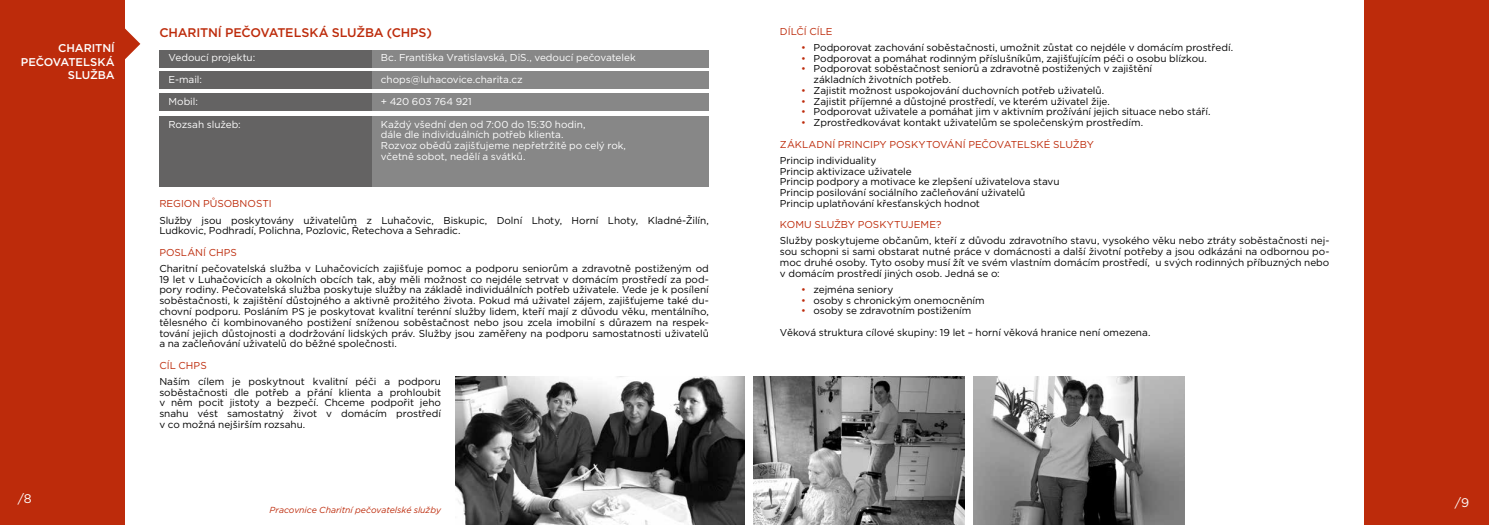
<style>
.page{position:relative;width:1489px;height:525px;background:#fff}
.page>*{position:absolute;margin:0;border:0;box-sizing:border-box;transform-origin:0 0}
.t1{font:500 12.5px "Gotham";letter-spacing:-.015em;color:#bd2b0b}
.t2{font:12.5px "Gotham";color:#fff}
.t3{font:500 11.25px/13.5px "Gotham";letter-spacing:-.01em;color:#fff}
.t4{font:10px/10.8px "Gotham";letter-spacing:-.005em;color:#000}
.t5{font:10px/10.8px "Gotham";letter-spacing:-.005em;color:#fff}
.t6{font:10px "Gotham";letter-spacing:.005em;color:#bd2b0b}
.t7{font:italic 8.75px "Gotham";letter-spacing:-.005em;color:#bd2b0b}
.s1{color:#bd2b0b}
</style>
<div class="page">
<div style="left:1364px;top:0;width:124px;height:524px;background:#bd2b0b"></div>
<img style="left:973px;top:376px;width:210px;height:148px">
<img style="left:753px;top:376px;width:211px;height:148px">
<div style="left:0;top:0;width:124px;height:524px;background:#bd2b0b"></div>
<div style="left:159px;top:50px;width:213px;height:17px;background:#646363"></div>
<div style="left:372px;top:50px;width:336px;height:17px;background:#878787"></div>
<div style="left:159px;top:71px;width:213px;height:18px;background:#646363"></div>
<div style="left:159px;top:93px;width:213px;height:18px;background:#646363"></div>
<div style="left:159px;top:116px;width:213px;height:71px;background:#646363"></div>
<div style="left:372px;top:71px;width:336px;height:18px;background:#878787"></div>
<div style="left:372px;top:93px;width:336px;height:18px;background:#878787"></div>
<div style="left:372px;top:116px;width:336px;height:71px;background:#878787"></div>
<svg style="left:124px;top:27px;width:16px;height:34px"></svg>
<img style="left:455px;top:376px;width:289px;height:148px">
<p class="t3" style="left:58px;top:41px;width:51px">CHARITNÍ</p>
<p class="t3" style="left:21px;top:55px;width:24px">PEČOVA</p>
<p class="t3" style="left:68px;top:55px;width:32px">TELSKÁ<br>SLUŽBA</p>
<p class="t2" style="left:18px;top:490px;width:16px">/8</p>
<p class="t1" style="left:159px;top:24px;width:93px">CHARITNÍ PEČOVA</p>
<p class="t1" style="left:277px;top:24px;width:26px">TELSKÁ</p>
<p class="t1" style="left:332px;top:24px;width:35px">SLUŽBA</p>
<p class="t1" style="left:387px;top:24px;width:46px">(CH PS)</p>
<p class="t5" style="left:168px;top:52px;width:88px">Vedoucí projektu:</p>
<p class="t5" style="left:381px;top:52px;width:256px">Bc. Františka Vratislavská, DiS., vedoucí pečovatelek</p>
<p class="t5" style="left:168px;top:68px;width:35px;line-height:22px">E-mail:<br>Mobil:</p>
<p class="t5" style="left:168px;top:118px;width:74px">Rozsah služeb:</p>
<p class="t5" style="left:381px;top:68px;width:143px;line-height:22px">chops@luhacovice.charita.cz + 420 603 764 921</p>
<p class="t5" style="left:381px;top:118px;width:246px">Každý všední den od 7:00 do 15:30 hodin,<br>dále dle individuálních potřeb klienta.<br>Rozvoz obědů zajišťujeme nepřetržitě po celý rok, včetně sobot, nedělí a svátků.</p>
<p class="t6" style="left:159px;top:197px;width:67px">Region působ</p>
<p class="t6" style="left:239px;top:197px;width:16px">nost</p>
<p class="t6" style="left:269px;top:197px;width:4px">i</p>
<p class="t4" style="left:159px;top:214px;width:551px">Služby jsou poskytovány uživatelům z Luhačovic, Biskupic, Dolní Lhoty, Horní Lhoty, Kladné-Žilín,<br>Ludkovic, Podhradí, Polichna, Pozlovic, Řetechova a Sehradic.</p>
<p class="t6" style="left:159px;top:246px;width:15px">Posl</p>
<p class="t6" style="left:187px;top:246px;width:51px">ání CHPS</p>
<p class="t4" style="left:159px;top:263px;width:551px;text-align:justify">Charitní pečovatelská služba v Luhačovicích zajišťuje pomoc a podporu seniorům a zdravotně postiženým od 19 let v Luhačovicích a okolních obcích tak, aby měli možnost co nejdéle setrvat v domácím prostředí za pod&shy;pory rodiny. Pečovatelská služba poskytuje služby na základě individuálních potřeb uživatele. Vede je k posílení soběstačnosti, k zajištění důstojného a aktivně prožitého života. Pokud má uživatel zájem, zajišťujeme také du&shy;chovní podporu. Posláním PS je poskytovat kvalitní terénní služby lidem, kteří mají z důvodu věku, mentálního, tělesného či kombinovaného postižení sníženou soběstačnost nebo jsou zcela imobilní s důrazem na respek&shy;tování jejich důstojnosti a dodržování lidských práv. Služby jsou zaměřeny na podporu samostatnosti uživatelů a na začleňování uživatelů do běžné společnosti.</p>
<p class="t6" style="left:159px;top:358px;width:49px">Cíl CHPS</p>
<p class="t4" style="left:159px;top:375px;width:283px;text-align:justify">Naším cílem je poskytnout kvalitní péči a podporu soběstačnosti dle potřeb a přání klienta a prohloubit v něm pocit jistoty a bezpečí. Chceme podpořit jeho snahu vést samostatný život v domácím prostředí v co možná nejširším rozsahu.</p>
<p class="t7" style="left:269px;top:504px;width:173px">Pracovnice Charitní pečovatelské služby</p>
<p class="t6" style="left:780px;top:25px;width:54px">Dílčí cíle</p>
<p class="t4" style="left:801px;top:42px;width:433px"><span class="s1">•</span> Podporovat zachování soběstačnosti, umožnit zůstat co nejdéle v domácím prostředí.</p>
<p class="t4" style="left:801px;top:52px;width:407px"><span class="s1">•</span> Podporovat a pomáhat rodinným příslušníkům, zajišťujícím péči o osobu blízkou.</p>
<p class="t4" style="left:813px;top:63px;width:340px;text-indent:-12px"><span class="s1">•</span> Podporovat soběstačnost seniorů a zdravotně postižených v zajištění základních životních potřeb.</p>
<p class="t4" style="left:801px;top:85px;width:304px"><span class="s1">•</span> Zajistit možnost uspokojování duchovních potřeb uživatelů.</p>
<p class="t4" style="left:801px;top:95px;width:310px"><span class="s1">•</span> Zajistit příjemné a důstojné prostředí, ve kterém uživatel žije.</p>
<p class="t4" style="left:801px;top:106px;width:411px"><span class="s1">•</span> Podporovat uživatele a pomáhat jim v aktivním prožívání jejich situace nebo stáří.</p>
<p class="t4" style="left:780px;top:111px;width:365px;line-height:21.5px;text-indent:21px"><span class="s1">•</span> Zprostředkovávat kontakt uživatelům se společenským prostředím.<br><span class="s1">Základ</span></p>
<p class="t6" style="left:824px;top:138px;width:73px">ní principy posk</p>
<p class="t6" style="left:918px;top:138px;width:16px">ytov</p>
<p class="t6" style="left:946px;top:138px;width:43px">ání pečovat</p>
<p class="t6" style="left:1017px;top:138px;width:14px">elsk</p>
<p class="t6" style="left:1043px;top:138px;width:17px">é služb</p>
<p class="t6" style="left:1086px;top:138px;width:9px">y</p>
<p class="t4" style="left:779px;top:154px;width:281px">Princip individuality<br>Princip aktivizace uživatele<br>Princip podpory a motivace ke zlepšení uživatelova stavu Princip posilování sociálního začleňování uživatelů Princip uplatňování křesťanských hodnot</p>
<p class="t6" style="left:779px;top:218px;width:16px">Komu</p>
<p class="t6" style="left:814px;top:218px;width:8px">služb</p>
<p class="t6" style="left:847px;top:218px;width:18px">y posk</p>
<p class="t6" style="left:886px;top:218px;width:15px">ytuj</p>
<p class="t6" style="left:913px;top:218px;width:29px">em e?</p>
<p class="t4" style="left:779px;top:235px;width:551px;text-align:justify">Služby poskytujeme občanům, kteří z důvodu zdravotního stavu, vysokého věku nebo ztráty soběstačnosti nej&shy;sou schopni si sami obstarat nutné práce v domácnosti a další životní potřeby a jsou odkázáni na odbornou po&shy;moc druhé osoby. Tyto osoby musí žít ve svém vlastním domácím prostředí, u svých rodinných příbuzných nebo v domácím prostředí jiných osob. Jedná se o:</p>
<p class="t4" style="left:801px;top:283px;width:94px"><span class="s1">•</span> zejména seniory</p>
<p class="t4" style="left:801px;top:294px;width:185px"><span class="s1">•</span> osoby s chronickým onemocněním</p>
<p class="t4" style="left:779px;top:300px;width:372px;line-height:21.5px;text-indent:21px"><span class="s1">•</span> osoby se zdravotním postižením<br>Věková struktura cílové skupiny: 19 let – horní věková hranice není omezena.</p>
<p class="t2" style="left:1454px;top:494px;width:16px">/9</p>
</div>
